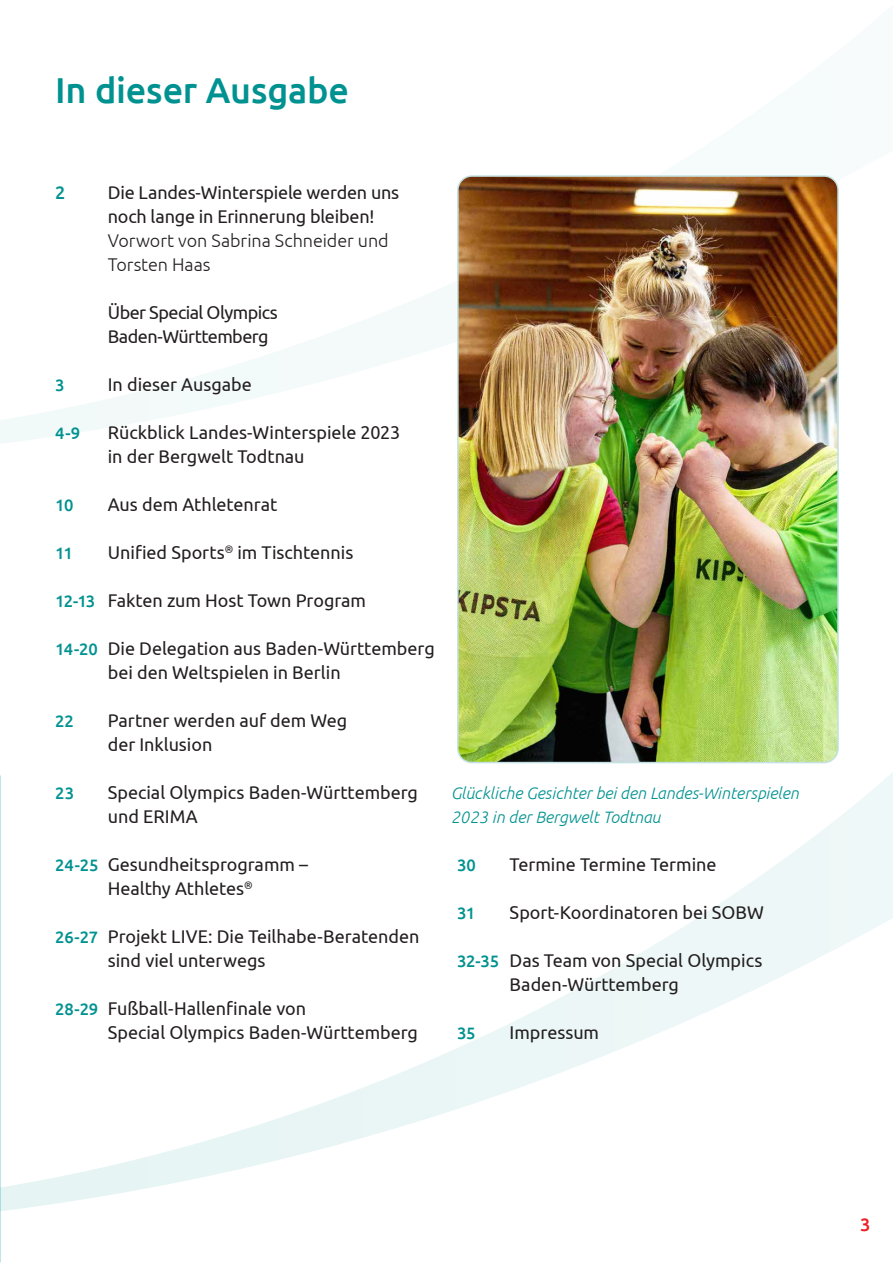
<style>
.page{position:relative;width:893px;height:1263px;background:#fff}
.page>*{position:absolute;margin:0;border:0;box-sizing:border-box;transform-origin:0 0}
.t1{font:500 36px "Ubuntu";letter-spacing:-.005em;color:#009290}
.t2{font:18px/24px "Ubuntu";letter-spacing:-.005em;color:#231f20}
.t3{font:300 18px/24px "Ubuntu";letter-spacing:-.005em;color:#231f20}
.t4{font:18px/24px "Ubuntu";letter-spacing:-.03em;color:#231f20}
.t5{font:500 18px "Ubuntu";color:#ee1d23}
.t6{font:500 18px "Ubuntu";color:#009290}
.t7{font:italic 300 16.5px/24px "Ubuntu";color:#009290}
.t8{font:500 16.5px "Ubuntu";letter-spacing:-.01em;color:#009290}
.s1{font-weight:500;font-size:16.5px;color:#009290}
</style>
<div class="page">
<svg style="left:0;top:282px;width:456px;height:162px"></svg>
<svg style="left:0;top:762px;width:893px;height:501px"></svg>
<img style="left:460px;top:178px;width:376px;height:584px">
<div style="left:457px;top:175px;width:382px;height:588px;border:2px solid #c3e1e2;border-radius:14px"></div>
<h1 class="t1" style="left:55px;top:68px;width:295px">In dieser Ausgabe</h1>
<p class="t6" style="left:55px;top:181px;width:12px">2</p>
<p class="t2" style="left:108px;top:181px;width:293px">Die Landes-Winterspiele werden uns noch lange in Erinnerung bleiben!</p>
<p class="t3" style="left:108px;top:229px;width:282px">Vorwort von Sabrina Schneider und<br>Torsten Haas</p>
<p class="t4" style="left:108px;top:301px;width:172px">Über Special Olympics<br>Baden-Württemberg</p>
<p class="t8" style="left:55px;top:375px;width:11px">3</p>
<p class="t2" style="left:108px;top:373px;width:146px">In dieser Ausgabe</p>
<p class="t8" style="left:55px;top:423px;width:26px">4-9</p>
<p class="t2" style="left:108px;top:421px;width:294px">Rückblick Landes-Winterspiele 2023 in der Bergwelt Todtnau</p>
<p class="t8" style="left:55px;top:495px;width:20px">10</p>
<p class="t2" style="left:108px;top:493px;width:171px">Aus dem Athletenrat</p>
<p class="t8" style="left:55px;top:543px;width:19px">11</p>
<p class="t2" style="left:108px;top:541px;width:247px">Unified Sports<sup>®</sup> im Tischtennis</p>
<p class="t2" style="left:55px;top:589px;width:312px"><span class="s1">12-13</span> Fakten zum Host Town Program</p>
<p class="t2" style="left:108px;top:637px;width:328px;text-indent:-53px"><span class="s1">14-20</span> Die Delegation aus Baden-Württemberg bei den Weltspielen in Berlin</p>
<p class="t8" style="left:55px;top:711px;width:20px">22</p>
<p class="t2" style="left:108px;top:709px;width:241px">Partner werden auf dem Weg der Inklusion</p>
<p class="t8" style="left:55px;top:783px;width:20px">23</p>
<p class="t2" style="left:108px;top:781px;width:312px">Special Olympics Baden-Württemberg und ERIMA</p>
<p class="t2" style="left:55px;top:853px;width:254px;text-align:center"><span class="s1">24-25</span> Gesundheitsprogramm –<br>Healthy Athletes<sup>®</sup></p>
<p class="t2" style="left:108px;top:925px;width:313px;text-indent:-52px"><span class="s1">26-27</span> Projekt LIVE: Die Teilhabe-Beratenden sind viel unterwegs</p>
<p class="t2" style="left:108px;top:997px;width:312px;text-indent:-53px"><span class="s1">28-29</span> Fußball-Hallenfinale von<br>Special Olympics Baden-Württemberg</p>
<p class="t7" style="left:451px;top:781px;width:350px">Glückliche Gesichter bei den Landes-Winterspielen<br>2023 in der Bergwelt Todtnau</p>
<p class="t8" style="left:457px;top:855px;width:20px">30</p>
<p class="t2" style="left:510px;top:853px;width:208px">Termine Termine Termine</p>
<p class="t8" style="left:457px;top:903px;width:20px">31</p>
<p class="t2" style="left:510px;top:901px;width:256px">Sport-Koordinatoren bei SOBW</p>
<p class="t2" style="left:510px;top:949px;width:254px;text-indent:-53px"><span class="s1">32-35</span> Das Team von Special Olympics<br>Baden-Württemberg</p>
<p class="t8" style="left:457px;top:1023px;width:20px">35</p>
<p class="t2" style="left:510px;top:1021px;width:91px">Impressum</p>
<p class="t5" style="left:860px;top:1213px;width:12px">3</p>
</div>
